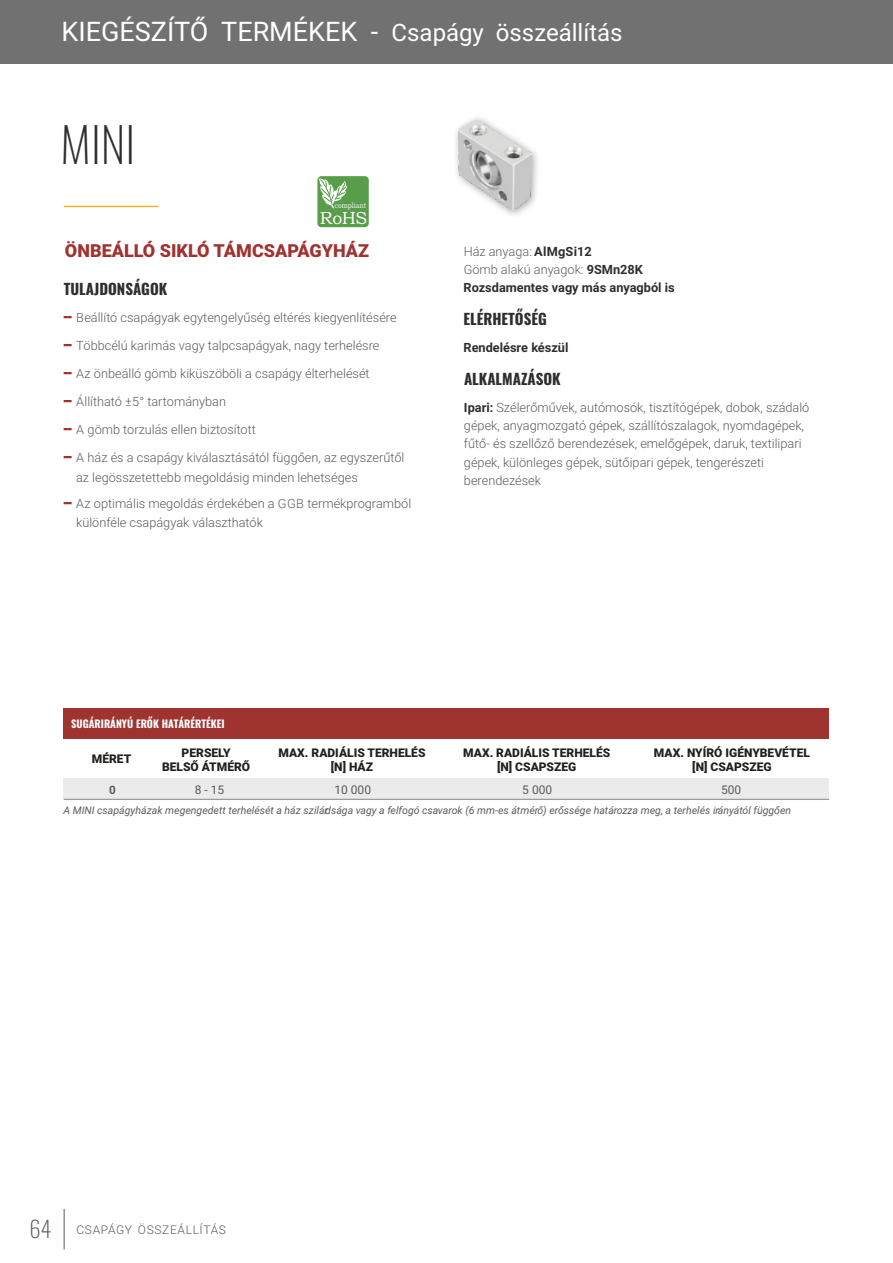
<style>
.page{position:relative;width:893px;height:1263px;background:#fff}
.page>*{position:absolute;margin:0;border:0;box-sizing:border-box;transform-origin:0 0}
.t1{font:200 48px "Oswald";color:#2e2e2d}
.t2{font:27px "Roboto";color:#fefefe}
.t3{font:900 18px "Roboto";color:#9f3330}
.t4{font:17.7px "Bookman Old Style";color:#fefefe}
.t5{font:700 15px "Oswald";color:#2e2e2d}
.t6{font:300 12.75px/18.1px "Roboto";color:#5c5b5b}
.t7{font:700 12.75px/17.9px "Roboto";color:#2e2e2d}
.t8{font:900 12px/14.4px "Roboto";color:#21211d;text-align:center}
.t9{font:300 12px "Roboto";letter-spacing:.055em;color:#5c5b5b}
.t10{font:12px "Roboto";color:#5c5b5b}
.t11{font:700 11.7px "Roboto";color:#5c5b5b}
.t12{font:italic 10.5px "Roboto";color:#5c5b5b}
.t13{font:700 10.5px "Oswald";color:#fefefe}
.t14{font:7.65px "Bookman Old Style";color:#fefefe;scale:.84 1}
.s1{font-size:24px}
.s2{font-weight:300;color:#5c5b5b}
.s3{font-weight:300}
.s4{font-weight:700;color:#2e2e2d}
.s5{font-family:"Oswald";font-weight:200;font-size:22.5px}
</style>
<div class="page">
<hr style="left:64px;top:1209px;width:1px;height:40px;background:#5c5b5b">
<div style="left:0;top:0;width:893px;height:64px;background:#717171"></div>
<div style="left:64px;top:778px;width:765px;height:21px;background:#ebebeb"></div>
<hr style="left:64px;top:799px;width:765px;height:1px;background:#9c9c9c">
<hr style="left:64px;top:206px;width:95px;height:1px;background:#e9b72c">
<img style="left:455px;top:118px;width:82px;height:97px">
<img style="left:459px;top:120px;width:72px;height:90px">
<div style="left:317px;top:176px;width:52px;height:51px;background:#589d49;border-radius:4px"></div>
<svg style="left:317px;top:178px;width:30px;height:30px"></svg>
<div style="left:64px;top:708px;width:765px;height:31px;background:#9f3330"></div>
<h2 class="t2" style="left:62px;top:21px;width:563px">KIEGÉSZÍTŐ TERMÉKEK - <span class="s1">Csapágy összeállítás</span></h2>
<h1 class="t1" style="left:61px;top:111px;width:76px">MINI</h1>
<p class="t14" style="left:335px;top:203px;width:39px">compliant</p>
<h3 class="t4" style="left:320px;top:211px;width:49px">RoHS</h3>
<h3 class="t3" style="left:65px;top:244px;width:306px">ÖNBEÁLLÓ SIKLÓ TÁMCSAPÁGYHÁZ</h3>
<p class="t5" style="left:64px;top:279px;width:105px">TULAJDONSÁGOK</p>
<p class="t6" style="left:64px;top:310px;width:334px"><sup>_</sup> Beállító csapágyak egytengelyűség eltérés kiegyenlítésére</p>
<p class="t6" style="left:64px;top:338px;width:317px"><sup>_</sup> Többcélú karimás vagy talpcsapágyak, nagy terhelésre</p>
<p class="t6" style="left:64px;top:366px;width:307px"><sup>_</sup> Az önbeálló gömb kiküszöböli a csapágy élterhelését</p>
<p class="t6" style="left:64px;top:394px;width:164px"><sup>_</sup> Állítható ±5° tartományban</p>
<p class="t6" style="left:64px;top:422px;width:194px"><sup>_</sup> A gömb torzulás ellen biztosított</p>
<p class="t6" style="left:76px;top:450px;width:330px;line-height:19px;text-indent:-12px"><sup>_</sup> A ház és a csapágy kiválasztásától függően, az egyszerűtől az legösszetettebb megoldásig minden lehetséges</p>
<p class="t6" style="left:76px;top:495px;width:337px;line-height:19px;text-indent:-12px"><sup>_</sup> Az optimális megoldás érdekében a GGB termékprogramból különféle csapágyak választhatók</p>
<p class="t7" style="left:463px;top:242px;width:213px"><span class="s2">Ház anyaga</span><span class="s3">:</span> AlMgSi12<br><span class="s2">Gömb alakú anyagok:</span> 9SMn28K<br>Rozsdamentes vagy más anyagból is</p>
<p class="t5" style="left:463px;top:309px;width:85px">ELÉRHETŐSÉG</p>
<p class="t7" style="left:463px;top:338px;width:106px">Rendelésre készül</p>
<p class="t5" style="left:464px;top:369px;width:98px">ALKALMAZÁSOK</p>
<p class="t6" style="left:464px;top:400px;width:347px"><span class="s4">Ipari:</span> Szélerőművek, autómosók, tisztítógépek, dobok, szádaló gépek, anyagmozgató gépek, szállítószalagok, nyomdagépek, fűtő- és szellőző berendezések, emelőgépek, daruk, textilipari gépek, különleges gépek, sütőipari gépek, tengerészeti berendezések</p>
<p class="t13" style="left:71px;top:716px;width:155px">SUGÁRIRÁNYÚ ERŐK HATÁRÉRTÉKEI</p>
<p class="t8" style="left:92px;top:753px;width:41px">MÉRET</p>
<p class="t8" style="left:162px;top:746px;width:90px">PERSELY<br>BELSŐ ÁTMÉRŐ</p>
<p class="t8" style="left:278px;top:746px;width:148px">MAX. RADIÁLIS TERHELÉS [N] HÁZ</p>
<p class="t8" style="left:463px;top:746px;width:148px">MAX. RADIÁLIS TERHELÉS [N] CSAPSZEG</p>
<p class="t8" style="left:654px;top:746px;width:157px">MAX. NYÍRÓ IGÉNYBEVÉTEL [N] CSAPSZEG</p>
<p class="t11" style="left:109px;top:781px;width:8px">0</p>
<p class="t10" style="left:195px;top:784px;width:31px">8 - 15</p>
<p class="t10" style="left:334px;top:784px;width:38px">10 000</p>
<p class="t10" style="left:522px;top:784px;width:31px">5 000</p>
<p class="t10" style="left:721px;top:784px;width:22px">500</p>
<p class="t12" style="left:63px;top:806px;width:729px">A MINI csapágyházak megengedett terhelését a ház szilárdsága vagy a felfogó csavarok (6 mm-es átmérő) erőssége határozza meg, a terhelés irányától függően</p>
<p class="t9" style="left:30px;top:1225px;width:198px"><span class="s5">64</span> CSAPÁGY ÖSSZEÁLLÍTÁS</p>
</div>
